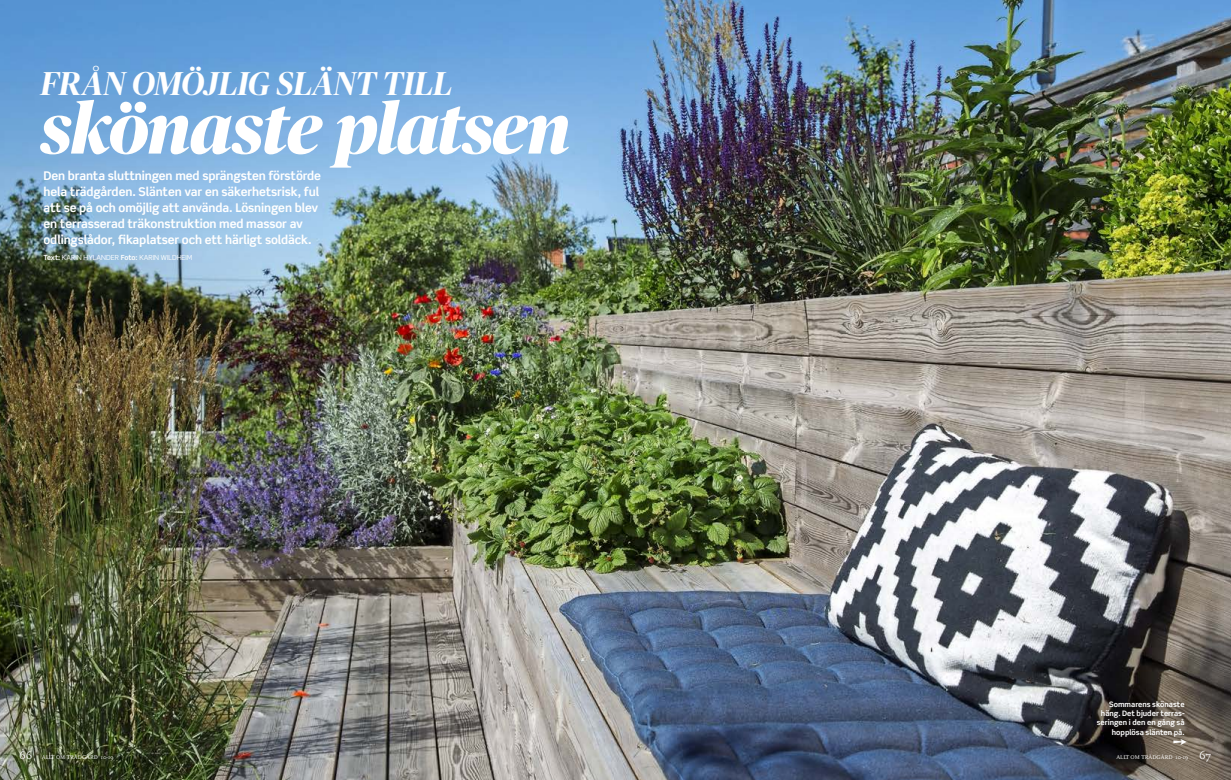
<style>
.page{position:relative;width:1231px;height:780px;background:#fff}
.page>*{position:absolute;margin:0;border:0;box-sizing:border-box;transform-origin:0 0}
.t1{font:italic 700 71px "Publico Banner";letter-spacing:-.015em;color:#fff}
.t2{font:italic 500 33px "Publico Banner";letter-spacing:.01em;color:#fff}
.t3{font:700 12px/16px "Scene Std";letter-spacing:-.01em;color:#fff}
.t4{font:700 7.4px/9.2px "Scene Std";color:#fff;text-align:right}
.t5{font:7px "Scene Std";color:#fff}
.t6{font:5.7px "Scala";color:#fff}
.t7{font:5.7px "Scala";color:#fff}
.s1{font-weight:700}
.s2{font-size:11px}
.s3{font-style:inherit}
</style>
<div class="page">
<img style="left:0;top:0;width:1230px;height:780px">
<div style="left:1092px;top:696px;width:98px;height:46px;background:#231f20;opacity:.6"></div>
<svg style="left:1173px;top:739px;width:13px;height:6px"></svg>
<h2 class="t2" style="left:41px;top:60px;width:412px">FRÅN OMÖJLIG SLÄNT TILL</h2>
<h1 class="t1" style="left:41px;top:78px;width:530px">skönaste platsen</h1>
<p class="t3" style="left:43px;top:167px;width:279px">Den branta sluttningen med sprängsten förstörde hela trädgården. Slänten var en säkerhetsrisk, ful att se på och omöjlig att använda. Lösningen blev en terrasserad träkonstruktion med massor av odlingslådor, fikaplatser och ett härligt soldäck.</p>
<p class="t5" style="left:43px;top:253px;width:151px"><span class="s1">Text:</span> KARIN HYLANDER <span class="s1">Foto:</span> KARIN WILDHEIM</p>
<p class="t4" style="left:1096px;top:699px;width:89px">Sommarens skönaste häng. Det bjuder terras&shy;seringen i den en gång så hopplösa slänten på.</p>
<p class="t6" style="left:19px;top:754px;width:96px"><span class="s2">66</span> ALLT OM TRÄDGÅRD 10-19</p>
<p class="t7" style="left:1116px;top:754px;width:96px">ALLT OM TRÄDGÅRD <span class="s3">10</span>-19 <span class="s2">67</span></p>
</div>
